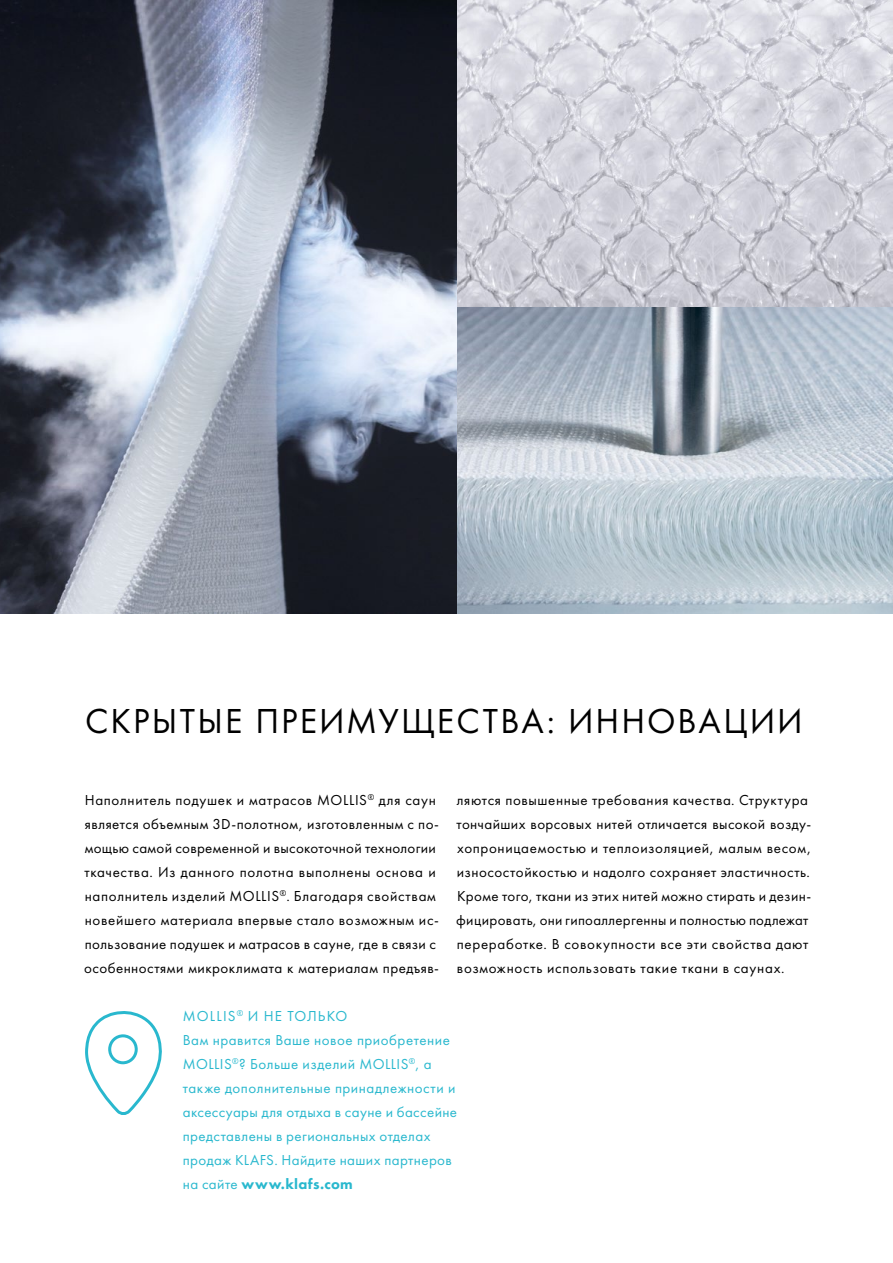
<style>
.page{position:relative;width:893px;height:1263px;background:#fff}
.page>*{position:absolute;margin:0;border:0;box-sizing:border-box;transform-origin:0 0}
.t1{font:36px "Futura PT Book";letter-spacing:.06em;color:#000}
.t2{font:15px/24px "Futura PT Book";letter-spacing:.035em;color:#000}
.t3{font:15px/24px "Futura PT Book";letter-spacing:.03em;color:#29b8ce}
.t4{font:800 15px "Futura PT";letter-spacing:.02em;color:#29b8ce}
.s1{font-family:"Futura PT Book";font-weight:400}
</style>
<div class="page">
<img style="left:0;top:0;width:893px;height:613px">
<svg style="left:85px;top:1011px;width:77px;height:104px"></svg>
<h1 class="t1" style="left:85px;top:700px;width:719px">СКРЫТЫЕ ПРЕИМУЩЕСТВА: ИННОВАЦИИ</h1>
<p class="t2" style="left:84px;top:788px;width:356px">Наполнитель подушек и матрасов MOLLIS<sup>®</sup> для саун является объемным 3D-полотном, изготовленным с по&shy;мощью самой современной и высокоточной технологии ткачества. Из данного полотна выполнены основа и наполнитель изделий MOLLIS<sup>®</sup>. Благодаря свойствам новейшего материала впервые стало возможным ис&shy;пользование подушек и матрасов в сауне, где в связи с особенностями микроклимата к материалам предъяв-</p>
<p class="t2" style="left:456px;top:788px;width:356px">ляются повышенные требования качества. Структура тончайших ворсовых нитей отличается высокой возду&shy;хопроницаемостью и теплоизоляцией, малым весом, износостойкостью и надолго сохраняет эластичность.<br>Кроме того, ткани из этих нитей можно стирать и дезин&shy;фицировать, они гипоаллергенны и полностью подлежат переработке. В совокупности все эти свойства дают возможность использовать такие ткани в саунах.</p>
<p class="t3" style="left:183px;top:1004px;width:276px">MOLLIS<sup>®</sup> И НЕ ТОЛЬКО<br>Вам нравится Ваше новое приобретение MOLLIS<sup>®</sup>? Больше изделий MOLLIS<sup>®</sup>, а также дополнительные принадлежности и аксессуары для отдыха в сауне и бассейне представлены в региональных отделах продаж KLAFS. Найдите наших партнеров</p>
<p class="t4" style="left:183px;top:1175px;width:172px"><span class="s1">на сайте</span> www.klafs.com</p>
</div>
